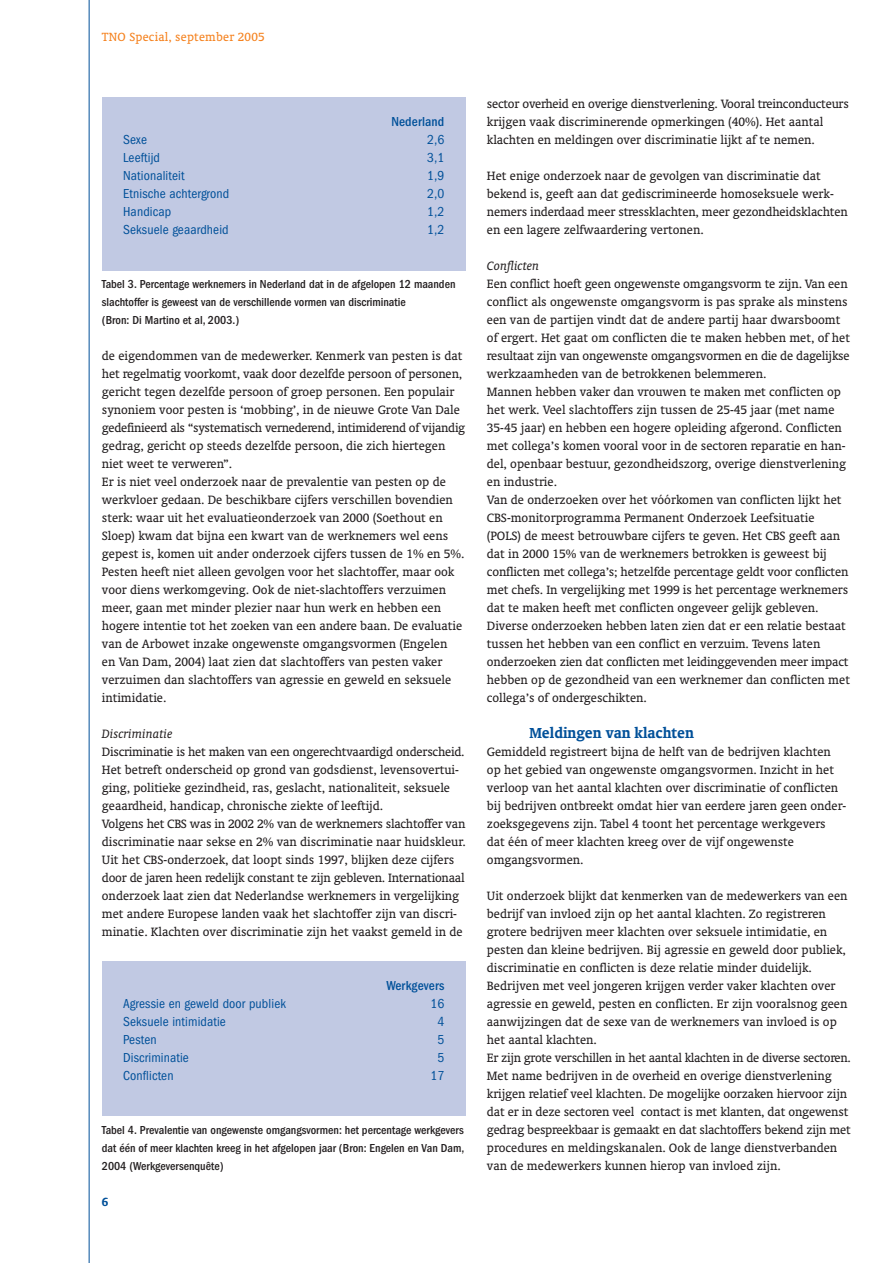
<style>
.page{position:relative;width:893px;height:1263px;background:#fff}
.page>*{position:absolute;margin:0;border:0;box-sizing:border-box;transform-origin:0 0}
.t1{font:700 16.5px "Oranda BT";color:#005099}
.t2{font:13.8px/18px "Oranda BT";color:#231f20}
.t3{font:italic 13.8px "Oranda BT";color:#231f20}
.t4{font:condensed 13.5px "Franklin Gothic";letter-spacing:.01em;color:#005099}
.t5{font:13.5px "Oranda BT";letter-spacing:.015em;color:#f5821f}
.t6{font:500 condensed 13.5px "Franklin Gothic";letter-spacing:.01em;color:#005099}
.t7{font:700 13.5px "Oranda BT";color:#005099}
.t8{font:500 condensed 12px/18px "Franklin Gothic";color:#231f20}
</style>
<div class="page">
<hr style="left:89px;top:0;width:1px;height:1263px;background:#005099">
<div style="left:102px;top:97px;width:363px;height:173px;background:#c1c9e3"></div>
<div style="left:102px;top:962px;width:363px;height:154px;background:#c1c9e3"></div>
<p class="t5" style="left:102px;top:32px;width:164px">TNO Special, september 2005</p>
<p class="t6" style="left:391px;top:117px;width:54px">Nederland</p>
<p class="t4" style="left:123px;top:135px;width:25px">Sexe</p>
<p class="t4" style="left:427px;top:135px;width:19px">2,6</p>
<p class="t4" style="left:123px;top:153px;width:38px">Leeftijd</p>
<p class="t4" style="left:427px;top:153px;width:19px">3,1</p>
<p class="t4" style="left:123px;top:171px;width:63px">Nationaliteit</p>
<p class="t4" style="left:427px;top:171px;width:19px">1,9</p>
<p class="t4" style="left:123px;top:189px;width:108px">Etnische achtergrond</p>
<p class="t4" style="left:427px;top:189px;width:19px">2,0</p>
<p class="t4" style="left:123px;top:207px;width:50px">Handicap</p>
<p class="t4" style="left:427px;top:207px;width:19px">1,2</p>
<p class="t4" style="left:123px;top:225px;width:107px">Seksuele geaardheid</p>
<p class="t4" style="left:427px;top:225px;width:19px">1,2</p>
<p class="t8" style="left:102px;top:276px;width:355px">Tabel 3. Percentage werknemers in Nederland dat in de afgelopen 12 maanden slachtoffer is geweest van de verschillende vormen van discriminatie<br>(Bron: Di Martino et al, 2003.)</p>
<p class="t2" style="left:102px;top:348px;width:365px">de eigendommen van de medewerker. Kenmerk van pesten is dat het regelmatig voorkomt, vaak door dezelfde persoon of personen, gericht tegen dezelfde persoon of groep personen. Een populair synoniem voor pesten is ‘mobbing’, in de nieuwe Grote Van Dale gedefinieerd als “systematisch vernederend, intimiderend of vijandig gedrag, gericht op steeds dezelfde persoon, die zich hiertegen niet weet te verweren”.<br>Er is niet veel onderzoek naar de prevalentie van pesten op de werkvloer gedaan. De beschikbare cijfers verschillen bovendien sterk: waar uit het evaluatieonderzoek van 2000 (Soethout en Sloep) kwam dat bijna een kwart van de werknemers wel eens gepest is, komen uit ander onderzoek cijfers tussen de 1% en 5%.<br>Pesten heeft niet alleen gevolgen voor het slachtoffer, maar ook voor diens werkomgeving. Ook de niet-slachtoffers verzuimen meer, gaan met minder plezier naar hun werk en hebben een hogere intentie tot het zoeken van een andere baan. De evaluatie van de Arbowet inzake ongewenste omgangsvormen (Engelen<br>en Van Dam, 2004) laat zien dat slachtoffers van pesten vaker verzuimen dan slachtoffers van agressie en geweld en seksuele intimidatie.</p>
<p class="t3" style="left:102px;top:728px;width:72px">Discriminatie</p>
<p class="t2" style="left:102px;top:744px;width:365px">Discriminatie is het maken van een ongerechtvaardigd onderscheid.<br>Het betreft onderscheid op grond van godsdienst, levensovertui&shy;ging, politieke gezindheid, ras, geslacht, nationaliteit, seksuele geaardheid, handicap, chronische ziekte of leeftijd.<br>Volgens het CBS was in 2002 2% van de werknemers slachtoffer van discriminatie naar sekse en 2% van discriminatie naar huidskleur.<br>Uit het CBS-onderzoek, dat loopt sinds 1997, blijken deze cijfers door de jaren heen redelijk constant te zijn gebleven. Internationaal onderzoek laat zien dat Nederlandse werknemers in vergelijking met andere Europese landen vaak het slachtoffer zijn van discri&shy;minatie. Klachten over discriminatie zijn het vaakst gemeld in de</p>
<p class="t6" style="left:386px;top:981px;width:59px">Werkgevers</p>
<p class="t4" style="left:123px;top:999px;width:164px">Agressie en geweld door publiek</p>
<p class="t4" style="left:430px;top:999px;width:15px">16</p>
<p class="t4" style="left:123px;top:1017px;width:104px">Seksuele intimidatie</p>
<p class="t4" style="left:437px;top:1017px;width:8px">4</p>
<p class="t4" style="left:123px;top:1035px;width:35px">Pesten</p>
<p class="t4" style="left:437px;top:1035px;width:8px">5</p>
<p class="t4" style="left:123px;top:1053px;width:67px">Discriminatie</p>
<p class="t4" style="left:437px;top:1053px;width:8px">5</p>
<p class="t4" style="left:123px;top:1071px;width:52px">Conflicten</p>
<p class="t4" style="left:430px;top:1071px;width:15px">17</p>
<p class="t8" style="left:102px;top:1122px;width:364px;text-align:justify">Tabel 4. Prevalentie van ongewenste omgangsvormen: het percentage werkgevers dat één of meer klachten kreeg in het afgelopen jaar (Bron: Engelen en Van Dam, 2004 (Werkgeversenquête)</p>
<p class="t7" style="left:102px;top:1196px;width:8px">6</p>
<p class="t2" style="left:487px;top:96px;width:363px">sector overheid en overige dienstverlening. Vooral treinconducteurs krijgen vaak discriminerende opmerkingen (40%). Het aantal klachten en meldingen over discriminatie lijkt af te nemen.</p>
<p class="t2" style="left:487px;top:168px;width:362px">Het enige onderzoek naar de gevolgen van discriminatie dat bekend is, geeft aan dat gediscrimineerde homoseksuele werk&shy;nemers inderdaad meer stressklachten, meer gezondheidsklachten en een lagere zelfwaardering vertonen.</p>
<p class="t3" style="left:487px;top:260px;width:54px">Conflicten</p>
<p class="t2" style="left:487px;top:276px;width:364px">Een conflict hoeft geen ongewenste omgangsvorm te zijn. Van een conflict als ongewenste omgangsvorm is pas sprake als minstens een van de partijen vindt dat de andere partij haar dwarsboomt of ergert. Het gaat om conflicten die te maken hebben met, of het resultaat zijn van ongewenste omgangsvormen en die de dagelijkse werkzaamheden van de betrokkenen belemmeren.<br>Mannen hebben vaker dan vrouwen te maken met conflicten op het werk. Veel slachtoffers zijn tussen de 25-45 jaar (met name 35-45 jaar) en hebben een hogere opleiding afgerond. Conflicten met collega’s komen vooral voor in de sectoren reparatie en han&shy;del, openbaar bestuur, gezondheidszorg, overige dienstverlening en industrie.<br>Van de onderzoeken over het vóórkomen van conflicten lijkt het CBS-monitorprogramma Permanent Onderzoek Leefsituatie (POLS) de meest betrouwbare cijfers te geven. Het CBS geeft aan dat in 2000 15% van de werknemers betrokken is geweest bij conflicten met collega’s; hetzelfde percentage geldt voor conflicten met chefs. In vergelijking met 1999 is het percentage werknemers dat te maken heeft met conflicten ongeveer gelijk gebleven.<br>Diverse onderzoeken hebben laten zien dat er een relatie bestaat tussen het hebben van een conflict en verzuim. Tevens laten onderzoeken zien dat conflicten met leidinggevenden meer impact hebben op de gezondheid van een werknemer dan conflicten met collega’s of ondergeschikten.</p>
<p class="t1" style="left:529px;top:726px;width:166px">Meldingen van klachten</p>
<p class="t2" style="left:487px;top:744px;width:361px">Gemiddeld registreert bijna de helft van de bedrijven klachten op het gebied van ongewenste omgangsvormen. Inzicht in het verloop van het aantal klachten over discriminatie of conflicten bij bedrijven ontbreekt omdat hier van eerdere jaren geen onder&shy;zoeksgegevens zijn. Tabel 4 toont het percentage werkgevers dat één of meer klachten kreeg over de vijf ongewenste omgangsvormen.</p>
<p class="t2" style="left:487px;top:888px;width:365px">Uit onderzoek blijkt dat kenmerken van de medewerkers van een bedrijf van invloed zijn op het aantal klachten. Zo registreren grotere bedrijven meer klachten over seksuele intimidatie, en pesten dan kleine bedrijven. Bij agressie en geweld door publiek, discriminatie en conflicten is deze relatie minder duidelijk.<br>Bedrijven met veel jongeren krijgen verder vaker klachten over agressie en geweld, pesten en conflicten. Er zijn vooralsnog geen aanwijzingen dat de sexe van de werknemers van invloed is op het aantal klachten.<br>Er zijn grote verschillen in het aantal klachten in de diverse sectoren.<br>Met name bedrijven in de overheid en overige dienstverlening krijgen relatief veel klachten. De mogelijke oorzaken hiervoor zijn dat er in deze sectoren veel contact is met klanten, dat ongewenst gedrag bespreekbaar is gemaakt en dat slachtoffers bekend zijn met procedures en meldingskanalen. Ook de lange dienstverbanden van de medewerkers kunnen hierop van invloed zijn.</p>
</div>
